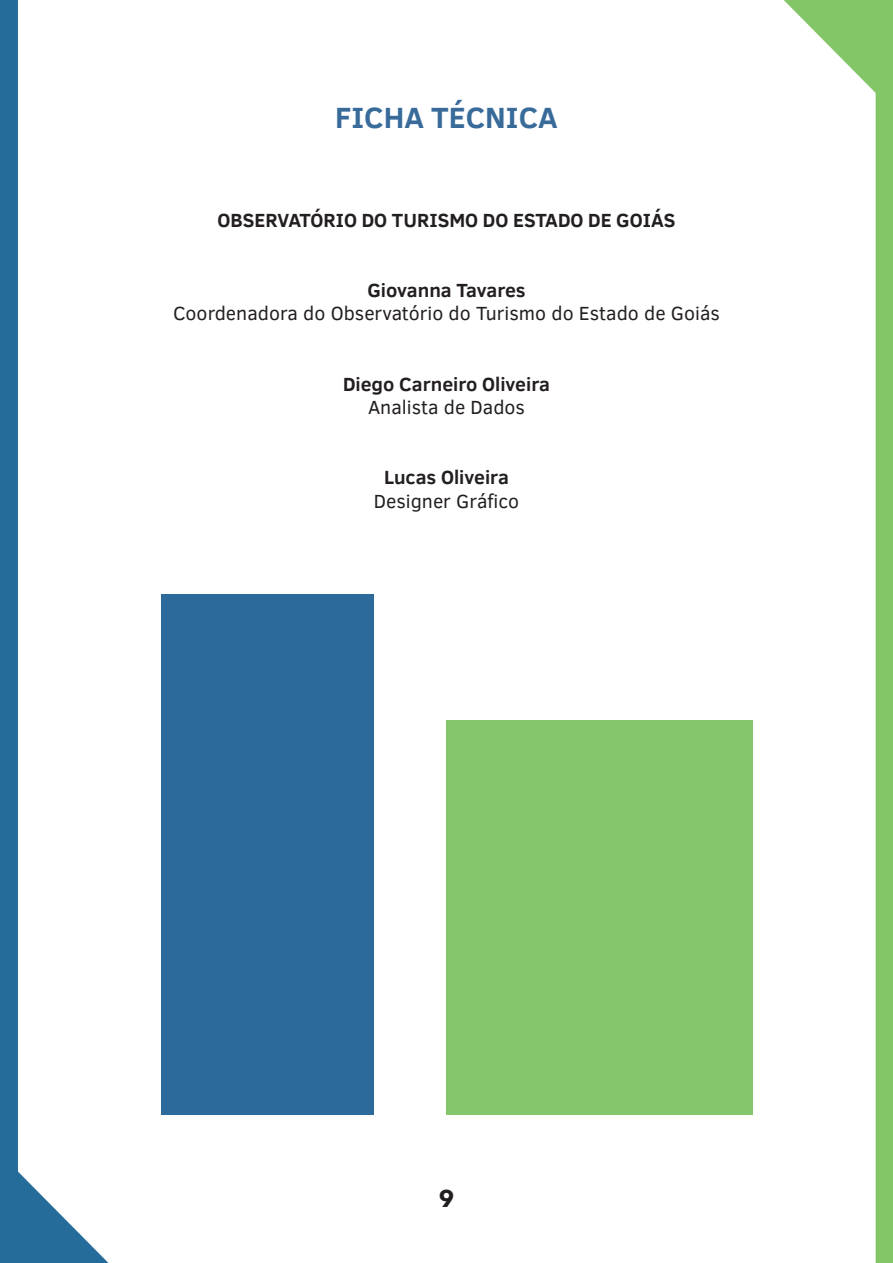
<style>
.page{position:relative;width:893px;height:1263px;background:#fff}
.page>*{position:absolute;margin:0;border:0;box-sizing:border-box;transform-origin:0 0}
.t1{font:700 30px "Clear Sans";color:#386b9a}
.t2{font:700 24px "Avenir Next LT Pro";color:#231f20}
.t3{font:700 19.5px "Clear Sans";color:#231f20}
.t4{font:19.5px "Clear Sans";color:#231f20}
</style>
<div class="page">
<img style="left:0;top:0;width:893px;height:1263px">
<div style="left:162px;top:594px;width:212px;height:521px;background:#2b6a9b"></div>
<div style="left:446px;top:720px;width:307px;height:395px;background:#85c56c"></div>
<h1 class="t1" style="left:335px;top:96px;width:224px">FICHA TÉCNICA</h1>
<p class="t3" style="left:218px;top:206px;width:459px">OBSERVATÓRIO DO TURISMO DO ESTADO DE GOIÁS</p>
<p class="t3" style="left:367px;top:276px;width:160px">Giovanna Tavares</p>
<p class="t4" style="left:173px;top:301px;width:548px">Coordenadora do Observatório do Turismo do Estado de Goiás</p>
<p class="t3" style="left:343px;top:370px;width:208px">Diego Carneiro Oliveira</p>
<p class="t4" style="left:368px;top:394px;width:158px">Analista de Dados</p>
<p class="t3" style="left:384px;top:463px;width:126px">Lucas Oliveira</p>
<p class="t4" style="left:374px;top:488px;width:147px">Designer Gráfico</p>
<p class="t2" style="left:439px;top:1183px;width:17px">9</p>
</div>
